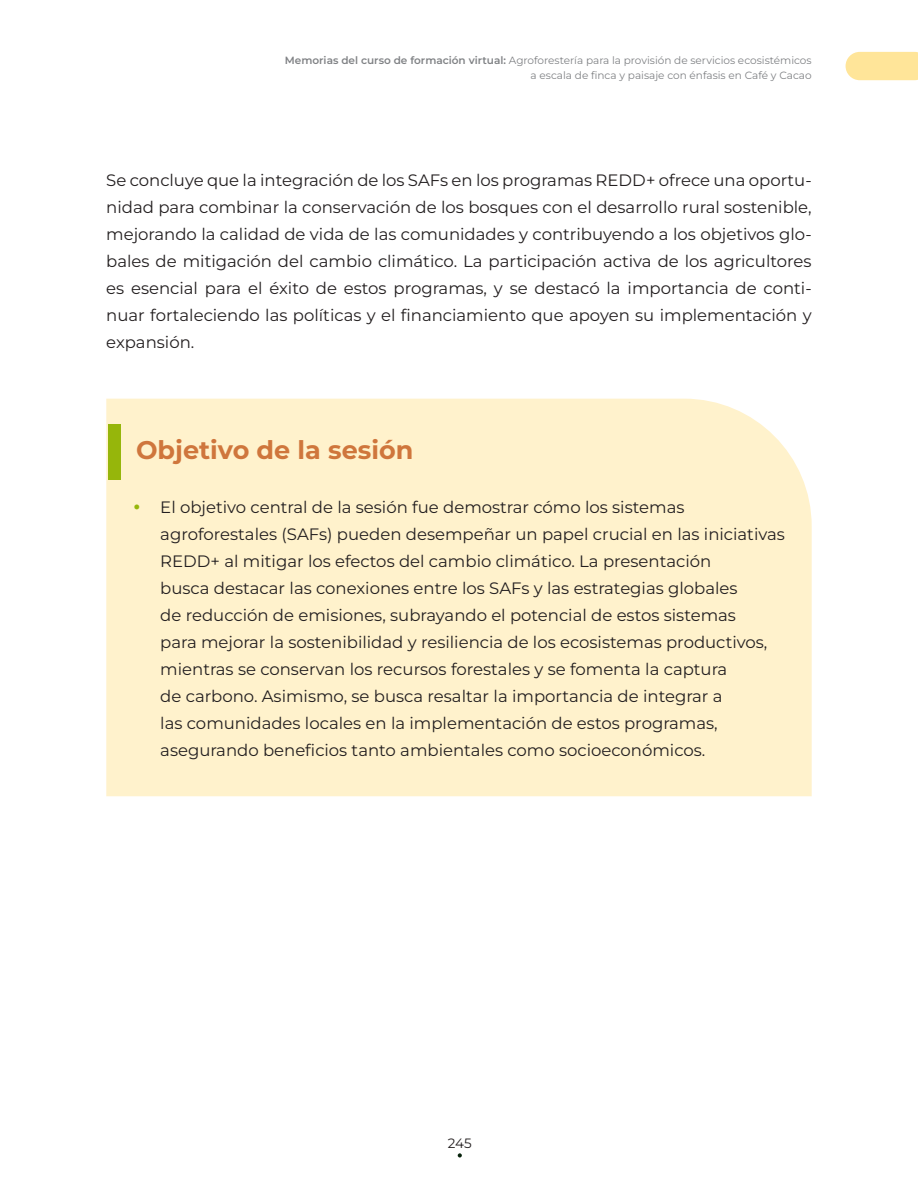
<style>
.page{position:relative;width:918px;height:1188px;background:#fff}
.page>*{position:absolute;margin:0;border:0;box-sizing:border-box;transform-origin:0 0}
.t1{font:700 25.5px "Montserrat";color:#cf763c}
.t2{font:16.5px/27px "Montserrat";color:#231f20;text-align:justify}
.t3{font:13.5px "Montserrat";color:#231f20}
.t4{font:10.5px/15px "Montserrat";color:#808285;text-align:right}
.s1{font-weight:600}
</style>
<div class="page">
<div style="left:846px;top:52px;width:72px;height:28px;background:#ffe599"></div>
<svg style="left:458px;top:1153px;width:4px;height:5px"></svg>
<div style="left:106px;top:399px;width:706px;height:397px;background:#fff2cc"></div>
<div style="left:108px;top:424px;width:13px;height:55px;background:#96b60b"></div>
<svg style="left:135px;top:505px;width:4px;height:4px"></svg>
<p class="t4" style="left:285px;top:52px;width:528px"><span class="s1">Memorias del curso de formación virtual:</span> Agroforestería para la provisión de servicios ecosistémicos a escala de finca y paisaje con énfasis en Café y Cacao</p>
<p class="t2" style="left:106px;top:166px;width:707px">Se concluye que la integración de los SAFs en los programas REDD+ ofrece una oportu&shy;nidad para combinar la conservación de los bosques con el desarrollo rural sostenible, mejorando la calidad de vida de las comunidades y contribuyendo a los objetivos glo&shy;bales de mitigación del cambio climático. La participación activa de los agricultores es esencial para el éxito de estos programas, y se destacó la importancia de conti&shy;nuar fortaleciendo las políticas y el financiamiento que apoyen su implementación y expansión.</p>
<h1 class="t1" style="left:136px;top:433px;width:279px">Objetivo de la sesión</h1>
<p class="t2" style="left:160px;top:493px;width:626px;text-align:left">El objetivo central de la sesión fue demostrar cómo los sistemas agroforestales (SAFs) pueden desempeñar un papel crucial en las iniciativas REDD+ al mitigar los efectos del cambio climático. La presentación<br>busca destacar las conexiones entre los SAFs y las estrategias globales<br>de reducción de emisiones, subrayando el potencial de estos sistemas<br>para mejorar la sostenibilidad y resiliencia de los ecosistemas productivos, mientras se conservan los recursos forestales y se fomenta la captura<br>de carbono. Asimismo, se busca resaltar la importancia de integrar a<br>las comunidades locales en la implementación de estos programas, asegurando beneficios tanto ambientales como socioeconómicos.</p>
<p class="t3" style="left:448px;top:1135px;width:25px">245</p>
</div>
